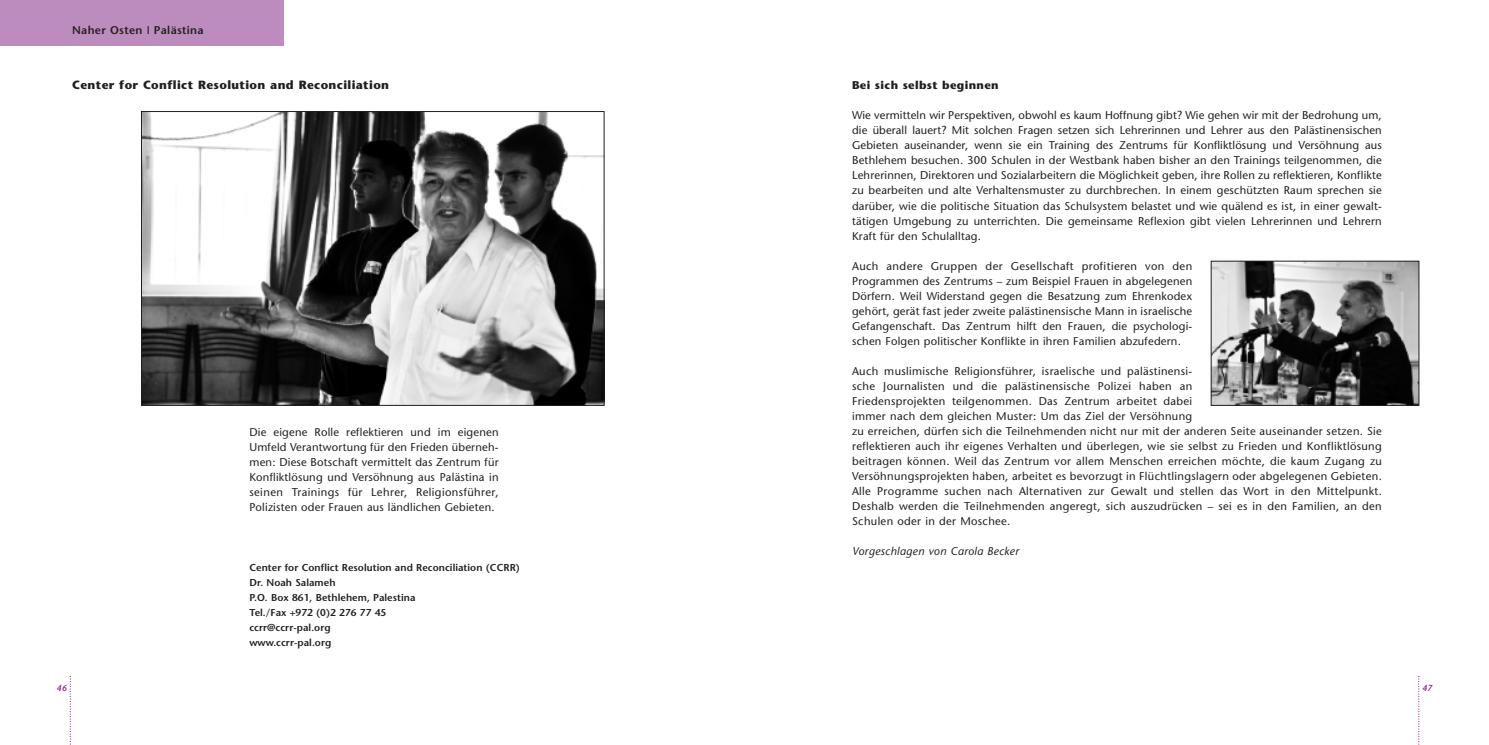
<style>
.page{position:relative;width:1489px;height:745px;background:#fff}
.page>*{position:absolute;margin:0;border:0;box-sizing:border-box;transform-origin:0 0}
.t1{font:700 11.88px "Stone Sans";letter-spacing:.03em;color:#231f20}
.t2{font:11.25px/15px "Stone Sans";letter-spacing:.03em;color:#231f20;text-align:justify}
.t3{font:italic 11.25px "Stone Sans";letter-spacing:.03em;color:#231f20}
.t4{font:700 11.25px "Stone Sans";letter-spacing:.03em;color:#231f20}
.t5{font:600 11.25px "Stone Sans";letter-spacing:.03em;color:#231f20}
.t6{font:600 10px/15px "Stone Sans";letter-spacing:.005em;color:#231f20}
.t7{font:italic 600 8.75px "Stone Sans";color:#90268f}
.s1{font-weight:400}
</style>
<div class="page">
<svg style="left:1418px;top:675px;width:1px;height:69px"></svg>
<div style="left:0;top:0;width:283px;height:46px;background:#bd8cbf"></div>
<svg style="left:70px;top:675px;width:1px;height:69px"></svg>
<img style="left:143px;top:113px;width:459px;height:290px">
<div style="left:141px;top:111px;width:463px;height:294px;border:1px solid #231f20"></div>
<img style="left:1212px;top:263px;width:204px;height:140px">
<div style="left:1210px;top:261px;width:208px;height:144px;border:1px solid #231f20"></div>
<p class="t5" style="left:72px;top:26px;width:133px">Naher Osten <span class="s1">I</span> Palästina</p>
<p class="t1" style="left:72px;top:80px;width:318px">Center for Conflict Resolution and Reconciliation</p>
<p class="t2" style="left:249px;top:425px;width:251px">Die eigene Rolle reflektieren und im eigenen Umfeld Verantwortung für den Frieden überneh&shy;men: Diese Botschaft vermittelt das Zentrum für Konfliktlösung und Versöhnung aus Palästina in seinen Trainings für Lehrer, Religionsführer, Polizisten oder Frauen aus ländlichen Gebieten.</p>
<p class="t7" style="left:57px;top:684px;width:12px">46</p>
<p class="t6" style="left:249px;top:560px;width:272px">Center for Conflict Resolution and Reconciliation (CCRR)<br>Dr. Noah Salameh<br>P.O. Box 861, Bethlehem, Palestina<br>Tel./Fax +972 (0)2 276 77 45<br>ccrr@ccrr-pal.org<br>www.ccrr-pal.org</p>
<p class="t4" style="left:852px;top:81px;width:148px">Bei sich selbst beginnen</p>
<p class="t2" style="left:852px;top:109px;width:531px">Wie vermitteln wir Perspektiven, obwohl es kaum Hoffnung gibt? Wie gehen wir mit der Bedrohung um, die überall lauert? Mit solchen Fragen setzen sich Lehrerinnen und Lehrer aus den Palästinensischen Gebieten auseinander, wenn sie ein Training des Zentrums für Konfliktlösung und Versöhnung aus Bethlehem besuchen. 300 Schulen in der Westbank haben bisher an den Trainings teilgenommen, die Lehrerinnen, Direktoren und Sozialarbeitern die Möglichkeit geben, ihre Rollen zu reflektieren, Konflikte zu bearbeiten und alte Verhaltensmuster zu durchbrechen. In einem geschützten Raum sprechen sie darüber, wie die politische Situation das Schulsystem belastet und wie quälend es ist, in einer gewalt&shy;tätigen Umgebung zu unterrichten. Die gemeinsame Reflexion gibt vielen Lehrerinnen und Lehrern Kraft für den Schulalltag.</p>
<p class="t2" style="left:852px;top:259px;width:342px">Auch andere Gruppen der Gesellschaft profitieren von den Programmen des Zentrums – zum Beispiel Frauen in abgelegenen Dörfern. Weil Widerstand gegen die Besatzung zum Ehrenkodex gehört, gerät fast jeder zweite palästinensische Mann in israelische Gefangenschaft. Das Zentrum hilft den Frauen, die psychologi&shy;schen Folgen politischer Konflikte in ihren Familien abzufedern.</p>
<p class="t2" style="left:852px;top:364px;width:531px;text-align:left">Auch muslimische Religionsführer, israelische und palästinensi-<br>sche Journalisten und die palästinensische Polizei haben an<br>Friedensprojekten teilgenommen. Das Zentrum arbeitet dabei<br>immer nach dem gleichen Muster: Um das Ziel der Versöhnung<br>zu erreichen, dürfen sich die Teilnehmenden nicht nur mit der anderen Seite auseinander setzen. Sie reflektieren auch ihr eigenes Verhalten und überlegen, wie sie selbst zu Frieden und Konfliktlösung beitragen können. Weil das Zentrum vor allem Menschen erreichen möchte, die kaum Zugang zu Versöhnungsprojekten haben, arbeitet es bevorzugt in Flüchtlingslagern oder abgelegenen Gebieten.<br>Alle Programme suchen nach Alternativen zur Gewalt und stellen das Wort in den Mittelpunkt.<br>Deshalb werden die Teilnehmenden angeregt, sich auszudrücken – sei es in den Familien, an den Schulen oder in der Moschee.</p>
<p class="t3" style="left:852px;top:546px;width:168px">Vorgeschlagen von Carola Becker</p>
<p class="t7" style="left:1421px;top:684px;width:12px">47</p>
</div>
